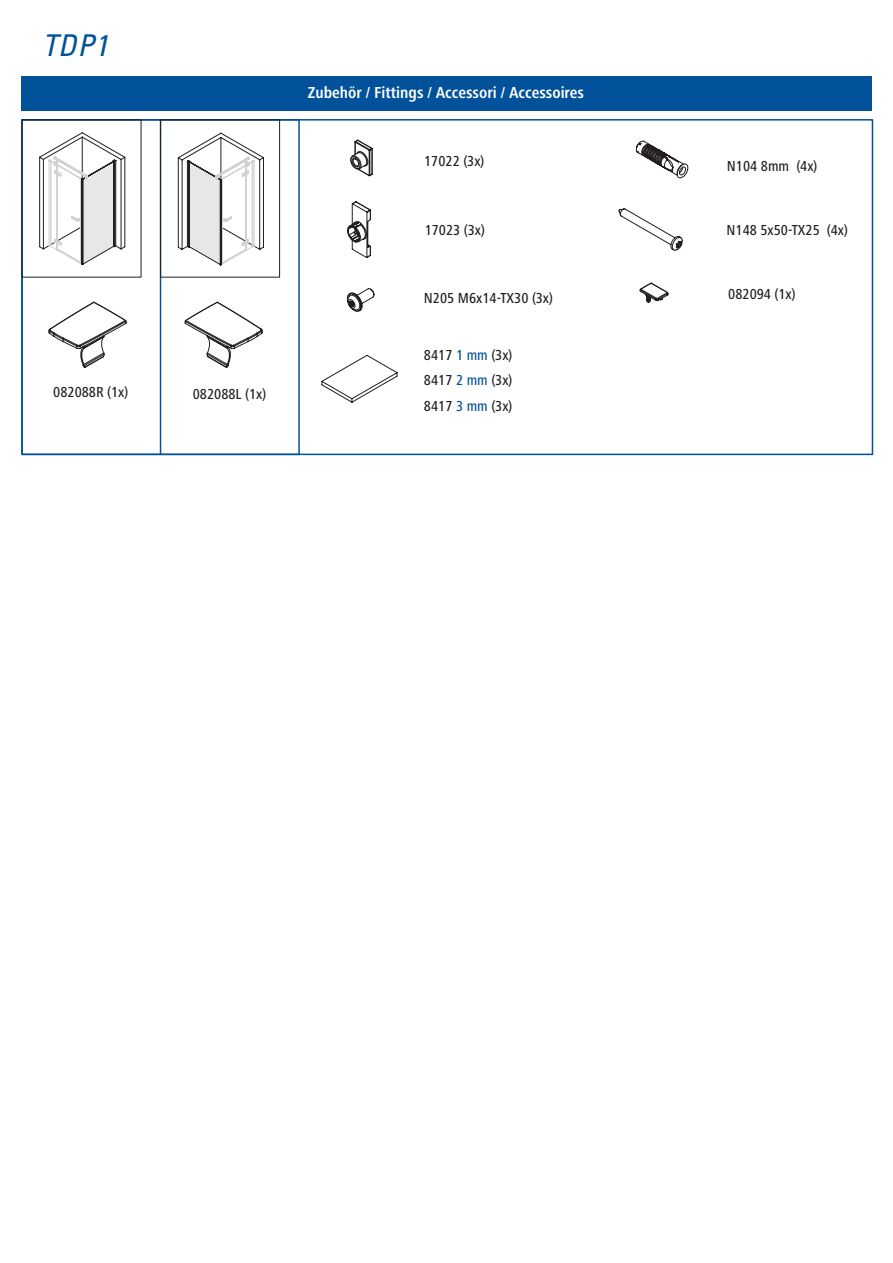
<style>
.page{position:relative;width:893px;height:1263px;background:#fff}
.page>*{position:absolute;margin:0;border:0;box-sizing:border-box;transform-origin:0 0}
.t1{font:italic condensed 30px "Univers";color:#01529b}
.t2{font:700 condensed 16.5px "Frutiger Next LTW1 G";color:#fff}
.t3{font:500 condensed 15px/24.5px "Frutiger Next LTW1 G";color:#231f20}
.s1{color:#01529b}
</style>
<div class="page">
<div style="left:21px;top:77px;width:851px;height:34px;background:#01529b"></div>
<svg style="left:639px;top:141px;width:50px;height:110px"></svg>
<svg style="left:321px;top:142px;width:345px;height:261px"></svg>
<svg style="left:21px;top:119px;width:280px;height:336px"></svg>
<svg style="left:22px;top:119px;width:258px;height:159px"></svg>
<h1 class="t1" style="left:43px;top:27px;width:67px">TDP1</h1>
<p class="t3" style="left:53px;top:380px;width:76px">082088R (1x)</p>
<p class="t3" style="left:193px;top:382px;width:75px">082088L (1x)</p>
<p class="t2" style="left:308px;top:83px;width:278px">Zubehör / Fittings / Accessori / Accessoires</p>
<p class="t3" style="left:424px;top:149px;width:62px">17022 (3x)</p>
<p class="t3" style="left:425px;top:218px;width:62px">17023 (3x)</p>
<p class="t3" style="left:424px;top:286px;width:131px">N205 M6x14-TX30 (3x)</p>
<p class="t3" style="left:424px;top:343px;width:90px">8417 <span class="s1">1 mm</span> (3x)<br>8417 <span class="s1">2 mm</span> (3x)</p>
<p class="t3" style="left:424px;top:394px;width:90px">8417 <span class="s1">3 mm</span> (3x)</p>
<p class="t3" style="left:727px;top:154px;width:92px">N104 8mm (4x)</p>
<p class="t3" style="left:726px;top:218px;width:123px">N148 5x50-TX25 (4x)</p>
<p class="t3" style="left:728px;top:281px;width:69px">082094 (1x)</p>
</div>
